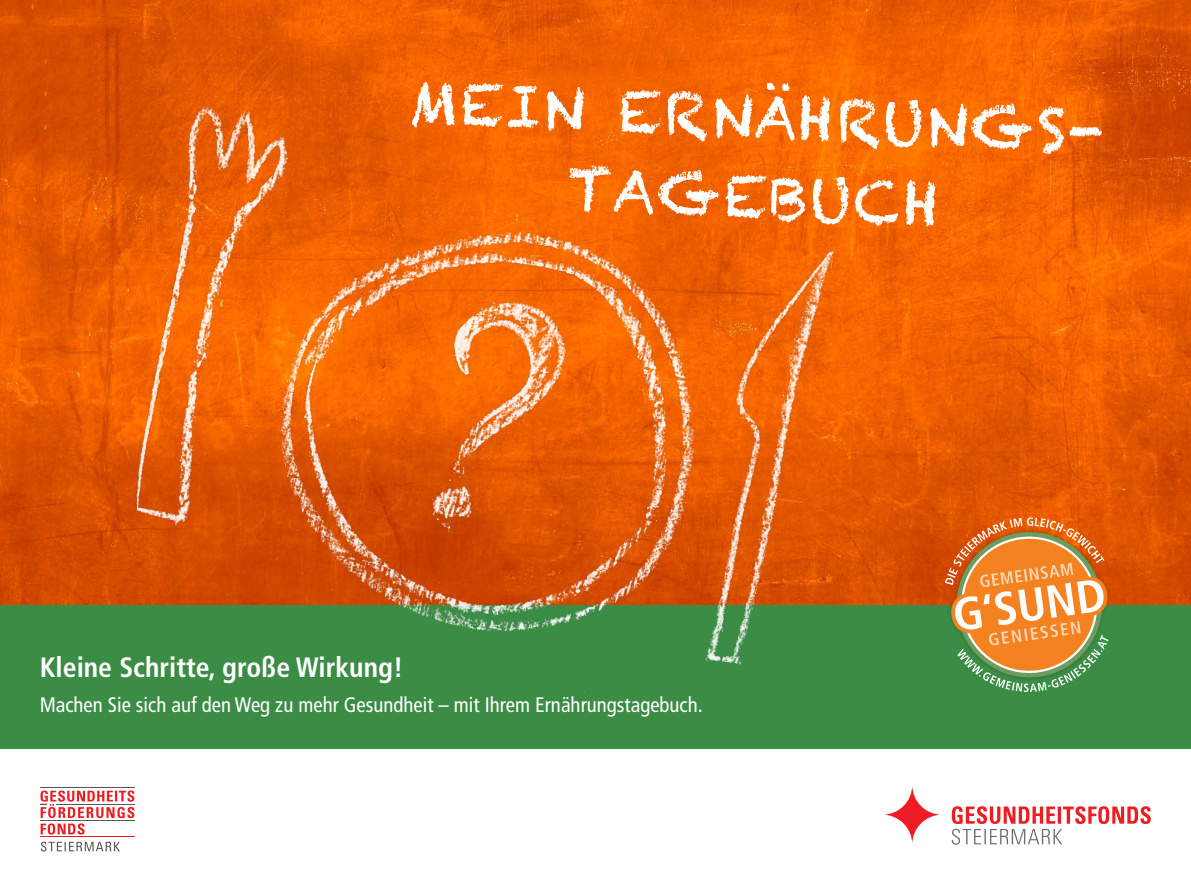
<style>
.page{position:relative;width:1191px;height:893px;background:#fff}
.page>*{position:absolute;margin:0;border:0;box-sizing:border-box;transform-origin:0 0}
.t1{font:58.27px/80.1px "Chalkduster";color:#fff;text-align:center}
.t2{font:700 condensed 28px "Frutiger";color:#fff}
.t3{font:condensed 21px "Frutiger";color:#fff}
</style>
<div class="page">
<img style="left:952px;top:0;width:239px;height:605px">
<div style="left:0;top:605px;width:1191px;height:144px;background:#3b8c45"></div>
<svg style="left:951px;top:806px;width:199px;height:39px"></svg>
<svg style="left:882px;top:785px;width:60px;height:59px"></svg>
<hr style="left:40px;top:820px;width:95px;height:1px;background:#57585a">
<hr style="left:57px;top:804px;width:78px;height:1px;background:#57585a">
<hr style="left:40px;top:837px;width:95px;height:1px;background:#ee1d23">
<svg style="left:41px;top:842px;width:79px;height:9px"></svg>
<svg style="left:40px;top:796px;width:94px;height:38px"></svg>
<svg style="left:952px;top:517px;width:156px;height:175px"></svg>
<img style="left:0;top:0;width:952px;height:796px">
<h1 class="t1" style="left:412px;top:58px;width:690px;rotate:3deg">MEIN ERNÄHRUNGS-<br>TAGEBUCH</h1>
<h2 class="t2" style="left:40px;top:651px;width:365px">Kleine Schritte, große Wirkung!</h2>
<p class="t3" style="left:40px;top:693px;width:664px">Machen Sie sich auf den Weg zu mehr Gesundheit – mit Ihrem Ernährungstagebuch.</p>
</div>
